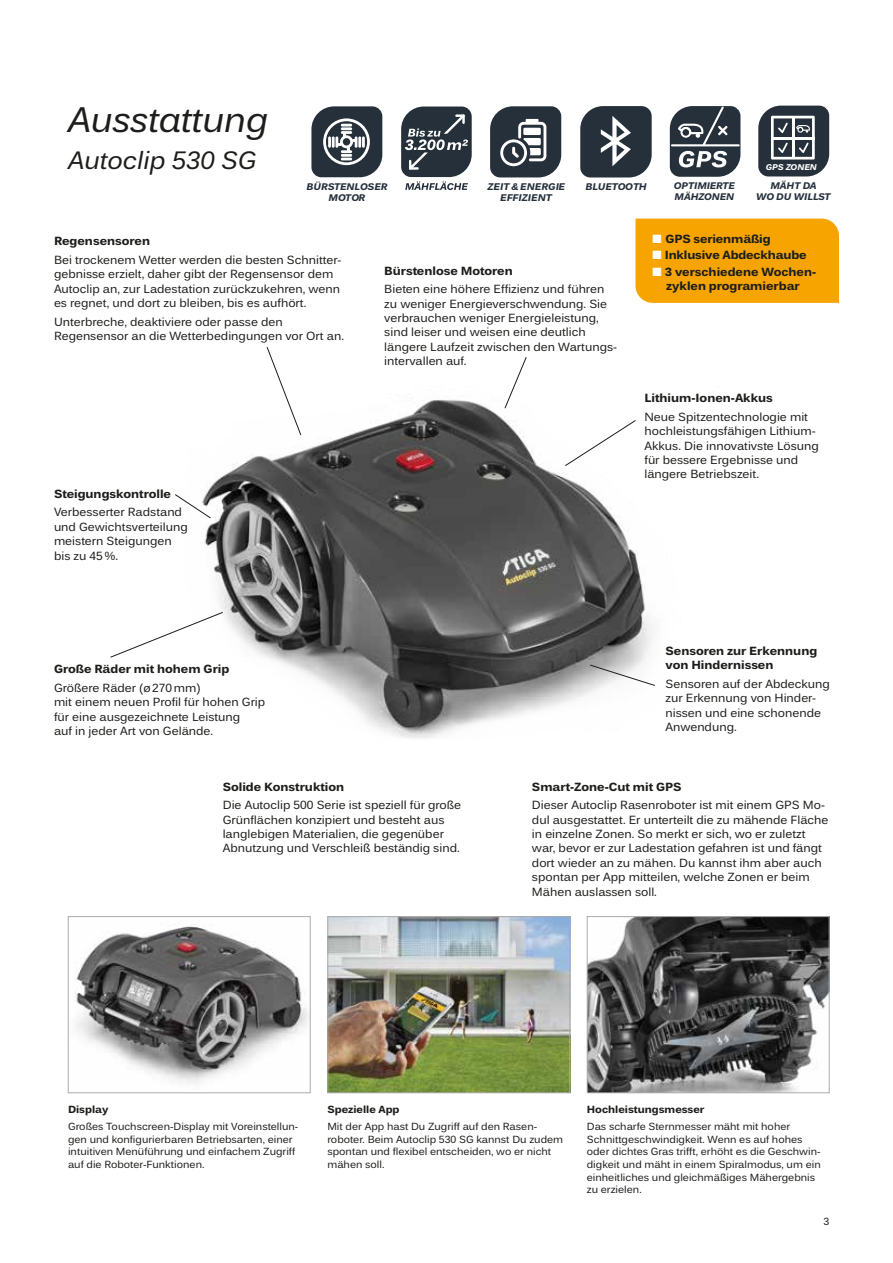
<style>
.page{position:relative;width:893px;height:1263px;background:#fff}
.page>*{position:absolute;margin:0;border:0;box-sizing:border-box;transform-origin:0 0}
.t1{font:italic 36px "Endurance Pro";letter-spacing:-.01em;color:#1d1d1b}
.t2{font:italic 25.5px "Endurance Pro";color:#1d1d1b}
.t3{font:12px/14.4px "Endurance Pro";color:#1d1d1b}
.t4{font:700 12px/14.4px "Endurance Pro";color:#1d1d1b}
.t5{font:10.5px/12.6px "Endurance Pro";color:#1d1d1b}
.t6{font:700 10.5px "Endurance Pro";color:#1d1d1b}
.t7{font:italic 700 9.9px "Endurance Pro";color:#25303b}
.t8{font:italic 700 9.75px/10.8px "Endurance Pro";color:#25303b;text-align:center}
.t9{font:italic 700 8.55px "Endurance Pro";color:#fff}
.s1{color:#fff}
</style>
<div class="page">
<img style="left:204px;top:394px;width:449px;height:344px">
<img style="left:75px;top:924px;width:233px;height:159px">
<div style="left:68px;top:916px;width:242px;height:177px;border:1px solid #acacac"></div>
<img style="left:330px;top:918px;width:238px;height:173px">
<div style="left:328px;top:916px;width:242px;height:177px;border:1px solid #acacac"></div>
<img style="left:589px;top:918px;width:238px;height:173px">
<div style="left:587px;top:916px;width:242px;height:177px;border:1px solid #acacac"></div>
<svg style="left:266px;top:347px;width:36px;height:89px"></svg>
<svg style="left:564px;top:419px;width:72px;height:48px"></svg>
<svg style="left:504px;top:357px;width:23px;height:52px"></svg>
<svg style="left:589px;top:664px;width:66px;height:22px"></svg>
<svg style="left:110px;top:611px;width:114px;height:47px"></svg>
<svg style="left:175px;top:493px;width:37px;height:26px"></svg>
<svg style="left:580px;top:106px;width:72px;height:71px;background:#48515a"></svg>
<svg style="left:490px;top:106px;width:71px;height:71px"></svg>
<svg style="left:311px;top:106px;width:71px;height:71px"></svg>
<svg style="left:401px;top:107px;width:70px;height:83px"></svg>
<svg style="left:758px;top:106px;width:71px;height:70px"></svg>
<svg style="left:670px;top:106px;width:70px;height:71px"></svg>
<div style="left:635px;top:219px;width:204px;height:84px;background:#f7a400"></div>
<h1 class="t1" style="left:68px;top:95px;width:202px">Ausstattung</h1>
<h2 class="t2" style="left:68px;top:142px;width:190px">Autoclip 530 SG</h2>
<p class="t9" style="left:766px;top:161px;width:53px">GPS ZONEN</p>
<p class="t8" style="left:306px;top:181px;width:83px">BÜRSTENLOSER<br>MOTOR</p>
<p class="t8" style="left:756px;top:180px;width:76px">MÄHT DA<br>WO DU WILLST</p>
<p class="t8" style="left:674px;top:180px;width:63px;text-align:left">OPTIMIERTE<br>MÄHZONEN</p>
<p class="t7" style="left:487px;top:180px;width:79px">ZEIT &amp; ENERGIE</p>
<p class="t7" style="left:585px;top:180px;width:63px">BLUETOOTH</p>
<p class="t7" style="left:500px;top:191px;width:53px">EFFIZIENT</p>
<p class="t4" style="left:54px;top:233px;width:98px">Regensensoren</p>
<p class="t3" style="left:54px;top:252px;width:289px">Bei trockenem Wetter werden die besten Schnitter&shy;gebnisse erzielt, daher gibt der Regensensor dem Autoclip an, zur Ladestation zurückzukehren, wenn es regnet, und dort zu bleiben, bis es aufhört.</p>
<p class="t3" style="left:54px;top:314px;width:291px">Unterbreche, deaktiviere oder passe den<br>Regensensor an die Wetterbedingungen vor Ort an.</p>
<p class="t4" style="left:54px;top:486px;width:119px">Steigungskontrolle</p>
<p class="t3" style="left:54px;top:504px;width:135px">Verbesserter Radstand und Gewichtsverteilung meistern Steigungen bis zu 45%.</p>
<p class="t4" style="left:54px;top:661px;width:177px">Große Räder mit hohem Grip</p>
<p class="t3" style="left:54px;top:680px;width:213px">Größere Räder (ø270mm)<br>mit einem neuen Profil für hohen Grip für eine ausgezeichnete Leistung<br>auf in jeder Art von Gelände.</p>
<p class="t4" style="left:384px;top:263px;width:130px">Bürstenlose Motoren</p>
<p class="t3" style="left:384px;top:281px;width:234px">Bieten eine höhere Effizienz und führen zu weniger Energieverschwendung. Sie verbrauchen weniger Energieleistung, sind leiser und weisen eine deutlich längere Laufzeit zwischen den Wartungs&shy;intervallen auf.</p>
<p class="t4" style="left:652px;top:231px;width:120px"><span class="s1">■</span> GPS serienmäßig</p>
<p class="t4" style="left:652px;top:247px;width:156px"><span class="s1">■</span> Inklusive Abdeckhaube</p>
<p class="t4" style="left:652px;top:264px;width:165px;text-align:center"><span class="s1">■</span> 3 verschiedene Wochen&shy;zyklen programierbar</p>
<p class="t4" style="left:644px;top:390px;width:130px">Lithium-Ionen-Akkus</p>
<p class="t3" style="left:644px;top:409px;width:176px">Neue Spitzentechnologie mit hochleistungsfähigen Lithium-<br>Akkus. Die innovativste Lösung für bessere Ergebnisse und längere Betriebszeit.</p>
<p class="t4" style="left:665px;top:643px;width:153px">Sensoren zur Erkennung von Hindernissen</p>
<p class="t3" style="left:665px;top:676px;width:166px">Sensoren auf der Abdeckung zur Erkennung von Hinder&shy;nissen und eine schonende<br>Anwendung.</p>
<p class="t4" style="left:223px;top:779px;width:123px">Solide Konstruktion</p>
<p class="t3" style="left:223px;top:797px;width:240px">Die Autoclip 500 Serie ist speziell für große Grünflächen konzipiert und besteht aus langlebigen Materialien, die gegenüber Abnutzung und Verschleiß beständig sind.</p>
<p class="t4" style="left:532px;top:779px;width:151px">Smart-Zone-Cut mit GPS</p>
<p class="t3" style="left:532px;top:797px;width:298px">Dieser Autoclip Rasenroboter ist mit einem GPS Mo&shy;dul ausgestattet. Er unterteilt die zu mähende Fläche in einzelne Zonen. So merkt er sich, wo er zuletzt war, bevor er zur Ladestation gefahren ist und fängt dort wieder an zu mähen. Du kannst ihm aber auch spontan per App mitteilen, welche Zonen er beim Mähen auslassen soll.</p>
<p class="t6" style="left:68px;top:1102px;width:42px">Display</p>
<p class="t5" style="left:68px;top:1120px;width:232px">Großes Touchscreen-Display mit Voreinstellun&shy;gen und konfigurierbaren Betriebsarten, einer intuitiven Menüführung und einfachem Zugriff auf die Roboter-Funktionen.</p>
<p class="t6" style="left:327px;top:1102px;width:74px">Spezielle App</p>
<p class="t5" style="left:327px;top:1120px;width:237px">Mit der App hast Du Zugriff auf den Rasen&shy;roboter. Beim Autoclip 530 SG kannst Du zudem spontan und flexibel entscheiden, wo er nicht mähen soll.</p>
<p class="t6" style="left:587px;top:1102px;width:119px">Hochleistungsmesser</p>
<p class="t5" style="left:587px;top:1120px;width:235px">Das scharfe Sternmesser mäht mit hoher Schnittgeschwindigkeit. Wenn es auf hohes oder dichtes Gras trifft, erhöht es die Geschwin&shy;digkeit und mäht in einem Spiralmodus, um ein einheitliches und gleichmäßiges Mähergebnis zu erzielen.</p>
<p class="t5" style="left:823px;top:1214px;width:7px">3</p>
</div>
